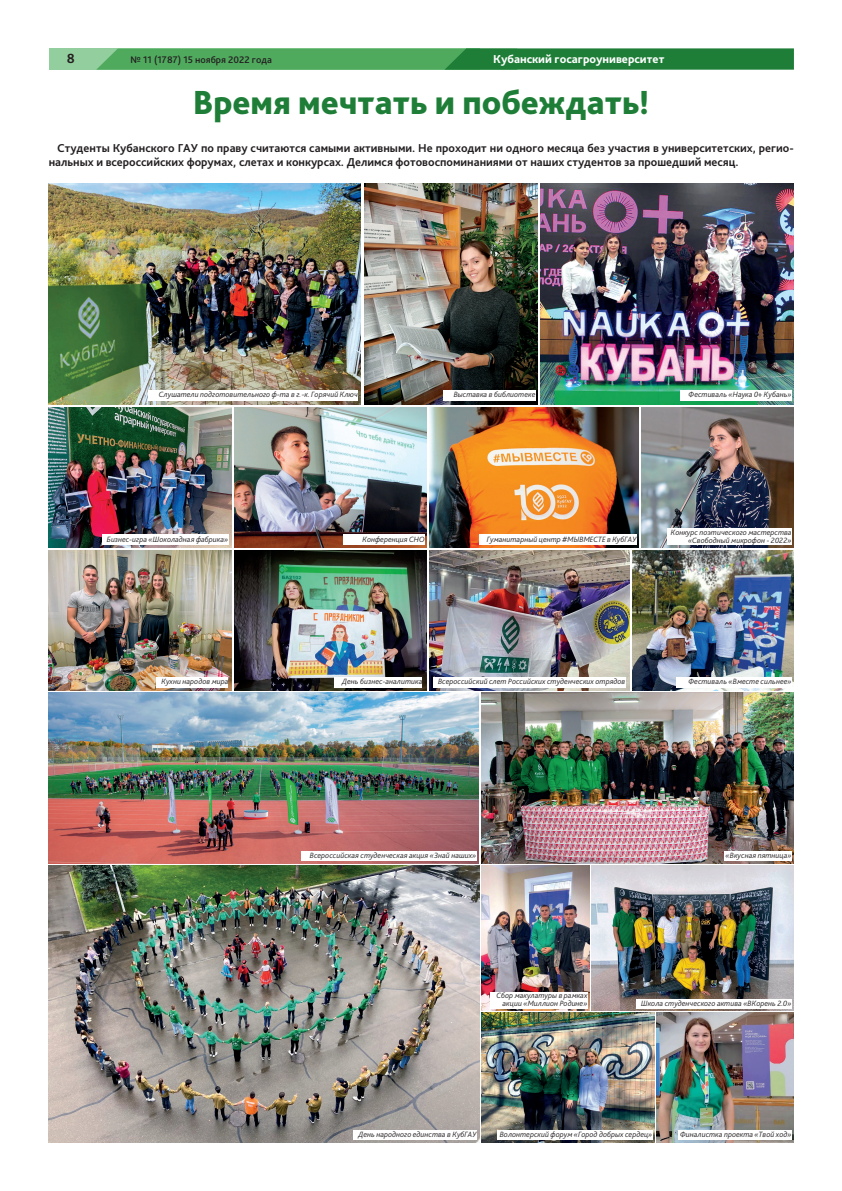
<style>
.page{position:relative;width:842px;height:1191px;background:#fff}
.page>*{position:absolute;margin:0;border:0;box-sizing:border-box;transform-origin:0 0}
.t1{font:800 35px "Bliss Pro";color:#1e7e37}
.t2{font:700 14px "Bliss Pro";color:#231f20}
.t3{font:700 12px/14px "Bliss Pro";color:#231f20}
.t4{font:800 12px "Bliss Pro";color:#fff}
.t5{font:500 10px "Bliss Pro";color:#231f20}
.t6{font:italic 300 8px/8px "Bliss Pro";color:#231f20;text-align:right}
</style>
<div class="page">
<div style="left:49px;top:48px;width:430px;height:22px;background:#93cf9e"></div>
<svg style="left:96px;top:48px;width:698px;height:22px;background:#3d9750"></svg>
<img style="left:49px;top:184px;width:311px;height:221px">
<img style="left:364px;top:184px;width:173px;height:221px">
<img style="left:540px;top:184px;width:254px;height:220px">
<img style="left:49px;top:408px;width:183px;height:139px">
<img style="left:234px;top:408px;width:193px;height:139px">
<img style="left:430px;top:408px;width:209px;height:139px">
<img style="left:642px;top:408px;width:152px;height:139px">
<img style="left:49px;top:551px;width:183px;height:139px">
<img style="left:234px;top:551px;width:193px;height:139px">
<img style="left:481px;top:693px;width:313px;height:170px">
<img style="left:430px;top:551px;width:199px;height:139px">
<img style="left:633px;top:551px;width:161px;height:139px">
<img style="left:49px;top:865px;width:430px;height:278px">
<img style="left:48px;top:693px;width:431px;height:170px">
<img style="left:481px;top:866px;width:109px;height:144px">
<img style="left:481px;top:1013px;width:173px;height:130px">
<img style="left:592px;top:866px;width:202px;height:144px">
<img style="left:657px;top:1013px;width:137px;height:130px">
<div style="left:724px;top:852px;width:68px;height:9px;background:#fff"></div>
<div style="left:636px;top:999px;width:156px;height:9px;background:#fff"></div>
<div style="left:443px;top:390px;width:92px;height:11px;background:#fff"></div>
<div style="left:681px;top:390px;width:111px;height:11px;background:#fff"></div>
<div style="left:667px;top:528px;width:125px;height:17px;background:#fff"></div>
<div style="left:497px;top:1130px;width:155px;height:10px;background:#fff"></div>
<div style="left:353px;top:1130px;width:123px;height:10px;background:#fff"></div>
<div style="left:301px;top:851px;width:175px;height:10px;background:#fff"></div>
<div style="left:148px;top:390px;width:210px;height:11px;background:#fff"></div>
<div style="left:102px;top:535px;width:126px;height:10px;background:#fff"></div>
<div style="left:157px;top:677px;width:71px;height:10px;background:#fff"></div>
<div style="left:335px;top:677px;width:87px;height:10px;background:#fff"></div>
<div style="left:676px;top:677px;width:116px;height:10px;background:#fff"></div>
<div style="left:433px;top:677px;width:192px;height:10px;background:#fff"></div>
<div style="left:344px;top:535px;width:81px;height:10px;background:#fff"></div>
<div style="left:479px;top:535px;width:157px;height:10px;background:#fff"></div>
<div style="left:678px;top:1130px;width:114px;height:10px;background:#fff"></div>
<div style="left:490px;top:992px;width:98px;height:16px;background:#fff"></div>
<h2 class="t2" style="left:67px;top:53px;width:10px">8</h2>
<p class="t5" style="left:130px;top:56px;width:143px">№ 11 (1787) 15 ноября 2022 года</p>
<h3 class="t4" style="left:493px;top:54px;width:173px">Кубанский госагроуниверситет</h3>
<h1 class="t1" style="left:193px;top:89px;width:458px">Время мечтать и побеждать!</h1>
<p class="t3" style="left:49px;top:142px;width:747px;text-indent:9px">Студенты Кубанского ГАУ по праву считаются самыми активными. Не проходит ни одного месяца без участия в университетских, регио&shy;нальных и всероссийских форумах, слетах и конкурсах. Делимся фотовоспоминаниями от наших студентов за прошедший месяц.</p>
<p class="t6" style="left:159px;top:391px;width:200px">Слушатели подготовительного ф-та в г.-к. Горячий Ключ</p>
<p class="t6" style="left:454px;top:391px;width:83px">Выставка в библиотеке</p>
<p class="t6" style="left:689px;top:391px;width:105px">Фестиваль «Наука 0+ Кубань»</p>
<p class="t6" style="left:107px;top:536px;width:123px">Бизнес-игра «Шоколадная фабрика»</p>
<p class="t6" style="left:362px;top:536px;width:64px">Конференция СНО</p>
<p class="t6" style="left:487px;top:536px;width:151px">Гуманитарный центр #МЫВМЕСТЕ в КубГАУ</p>
<p class="t6" style="left:671px;top:529px;width:122px">Конкурс поэтического мастерства «Свободный микрофон - 2022»</p>
<p class="t6" style="left:162px;top:678px;width:68px">Кухни народов мира</p>
<p class="t6" style="left:342px;top:678px;width:82px">День бизнес-аналитика</p>
<p class="t6" style="left:438px;top:678px;width:189px">Всероссийский слет Российских студенческих отрядов</p>
<p class="t6" style="left:689px;top:678px;width:105px">Фестиваль «Вместе сильнее»</p>
<p class="t6" style="left:310px;top:852px;width:168px">Всероссийская студенческая акция «Знай наших»</p>
<p class="t6" style="left:497px;top:993px;width:92px">Сбор макулатуры в рамках акции «Миллион Родине»</p>
<p class="t6" style="left:726px;top:852px;width:68px">«Вкусная пятница»</p>
<p class="t6" style="left:641px;top:1000px;width:152px">Школа студенческого актива «ВКорень 2.0»</p>
<p class="t6" style="left:359px;top:1131px;width:119px">День народного единства в КубГАУ</p>
<p class="t6" style="left:500px;top:1131px;width:154px">Волонтерский форум «Город добрых сердец»</p>
<p class="t6" style="left:680px;top:1131px;width:113px">Финалистка проекта «Твой ход»</p>
</div>
